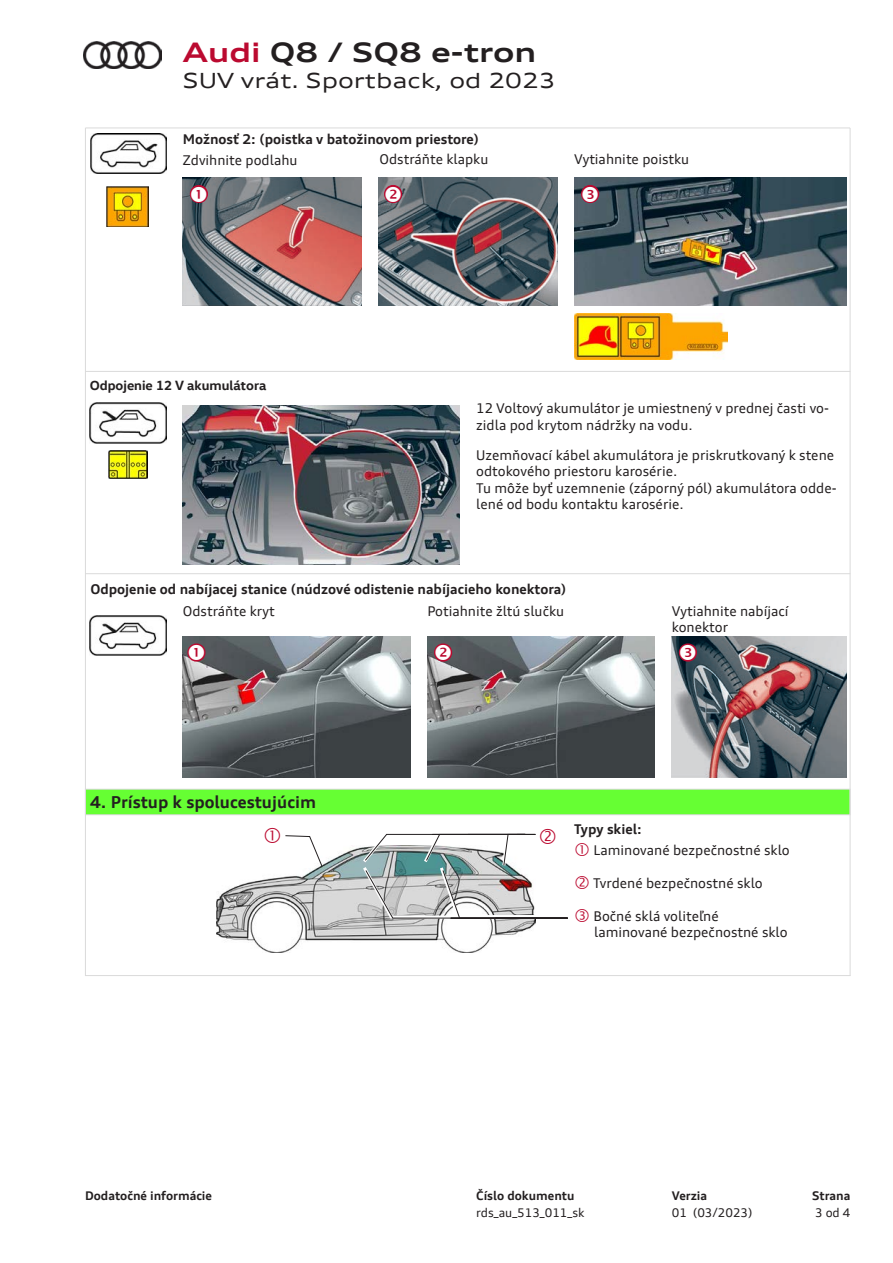
<style>
.page{position:relative;width:893px;height:1263px;background:#fff}
.page>*{position:absolute;margin:0;border:0;box-sizing:border-box;transform-origin:0 0}
.Kopfzeile_Ueberschri{font:700 expanded 27px "Audi Type";color:#231f20}
.Kopfzeile_Untertitel{font:expanded 21px "Audi Type";color:#231f20}
.Kapiteltitel{font:700 16.5px "Audi Type";color:#231f20}
.Text{font:13.5px/16.5px "Audi Type";color:#231f20}
.Warntext{font:13.5px/16.5px "Audi Type";color:#231f20}
.Text_fett{font:700 13.5px "Audi Type";color:#231f20}
.Text-2{font:700 13.5px "Audi Type";color:#231f20}
.Text_fett-2{font:700 13.5px "VW Head Office";color:#231f20}
.Fusszeile_fett{font:700 12px "Audi Type";color:#231f20}
.Fusszeile{font:12px "Audi Type";color:#231f20}
.s1{color:#bb0a30}
</style>
<div class="page">
<img style="left:217px;top:847px;width:319px;height:106px">
<hr style="left:85px;top:371px;width:765px;height:1px;background:#dadada">
<hr style="left:85px;top:573px;width:765px;height:1px;background:#dadada">
<img style="left:90px;top:134px;width:77px;height:40px">
<div style="left:85px;top:789px;width:765px;height:26px;background:#6f3"></div>
<div style="left:85px;top:789px;width:765px;height:26px;border:1px solid #dadada"></div>
<hr style="left:85px;top:128px;width:765px;height:1px;background:#dadada">
<hr style="left:85px;top:128px;width:1px;height:848px;background:#dadada">
<hr style="left:850px;top:128px;width:1px;height:848px;background:#dadada">
<img style="left:183px;top:177px;width:178px;height:128px">
<img style="left:183px;top:405px;width:276px;height:159px">
<img style="left:378px;top:177px;width:179px;height:128px">
<img style="left:574px;top:177px;width:272px;height:128px">
<img style="left:106px;top:187px;width:43px;height:40px">
<img style="left:574px;top:314px;width:153px;height:45px">
<img style="left:183px;top:637px;width:227px;height:140px">
<img style="left:427px;top:637px;width:228px;height:140px">
<img style="left:672px;top:637px;width:174px;height:140px">
<img style="left:90px;top:403px;width:76px;height:40px">
<img style="left:90px;top:615px;width:76px;height:41px">
<hr style="left:85px;top:975px;width:765px;height:1px;background:#dadada">
<img style="left:108px;top:451px;width:39px;height:27px">
<img style="left:84px;top:41px;width:78px;height:27px">
<svg style="left:265px;top:835px;width:58px;height:32px"></svg>
<svg style="left:360px;top:833px;width:208px;height:87px"></svg>
<svg style="left:191px;top:186px;width:15px;height:16px"></svg>
<svg style="left:386px;top:186px;width:15px;height:16px"></svg>
<svg style="left:189px;top:645px;width:15px;height:15px"></svg>
<svg style="left:435px;top:645px;width:16px;height:15px"></svg>
<svg style="left:680px;top:645px;width:15px;height:15px"></svg>
<svg style="left:582px;top:186px;width:16px;height:16px"></svg>
<p class="Kopfzeile_Ueberschri" style="left:183px;top:36px;width:355px"><span class="s1">Audi</span> Q8 / SQ8 e-tron</p>
<p class="Kopfzeile_Untertitel" style="left:183px;top:67px;width:374px">SUV vrát. Sportback, od 2023</p>
<p class="Text-2" style="left:183px;top:131px;width:298px">Možnosť 2: (poistka v batožinovom priestore)</p>
<p class="Text" style="left:183px;top:152px;width:116px">Zdvihnite podlahu</p>
<p class="Text" style="left:379px;top:151px;width:110px">Odstráňte klapku</p>
<p class="Text" style="left:574px;top:151px;width:117px">Vytiahnite poistku</p>
<p class="Text_fett-2" style="left:90px;top:377px;width:178px">Odpojenie 12 V akumulátora</p>
<p class="Text" style="left:476px;top:400px;width:354px">12 Voltový akumulátor je umiestnený v prednej časti vo&shy;zidla pod krytom nádržky na vodu.</p>
<p class="Text" style="left:476px;top:447px;width:359px">Uzemňovací kábel akumulátora je priskrutkovaný k stene odtokového priestoru karosérie.</p>
<p class="Text" style="left:476px;top:480px;width:362px">Tu môže byť uzemnenie (záporný pól) akumulátora odde&shy;lené od bodu kontaktu karosérie.</p>
<p class="Text_fett" style="left:90px;top:580px;width:478px">Odpojenie od nabíjacej stanice (núdzové odistenie nabíjacieho konektora)</p>
<p class="Text" style="left:183px;top:602px;width:93px">Odstráňte kryt</p>
<p class="Text" style="left:427px;top:602px;width:138px">Potiahnite žltú slučku</p>
<p class="Text" style="left:672px;top:602px;width:118px">Vytiahnite nabíjací konektor</p>
<p class="Kapiteltitel" style="left:90px;top:792px;width:227px">4. Prístup k spolucestujúcim</p>
<p class="Text_fett" style="left:574px;top:820px;width:69px">Typy skiel:</p>
<p class="Warntext" style="left:593px;top:841px;width:198px">Laminované bezpečnostné sklo</p>
<p class="Warntext" style="left:593px;top:874px;width:171px">Tvrdené bezpečnostné sklo</p>
<p class="Warntext" style="left:593px;top:907px;width:196px">Bočné sklá voliteľné laminované bezpečnostné sklo</p>
<p class="Fusszeile_fett" style="left:85px;top:1188px;width:129px">Dodatočné informácie</p>
<p class="Fusszeile_fett" style="left:476px;top:1188px;width:100px">Číslo dokumentu</p>
<p class="Fusszeile" style="left:476px;top:1205px;width:110px">rds_au_513_011_sk</p>
<p class="Fusszeile_fett" style="left:672px;top:1188px;width:37px">Verzia</p>
<p class="Fusszeile" style="left:672px;top:1205px;width:82px">01 (03/2023)</p>
<p class="Fusszeile_fett" style="left:812px;top:1188px;width:40px">Strana</p>
<p class="Fusszeile" style="left:815px;top:1205px;width:37px">3 od 4</p>
</div>
